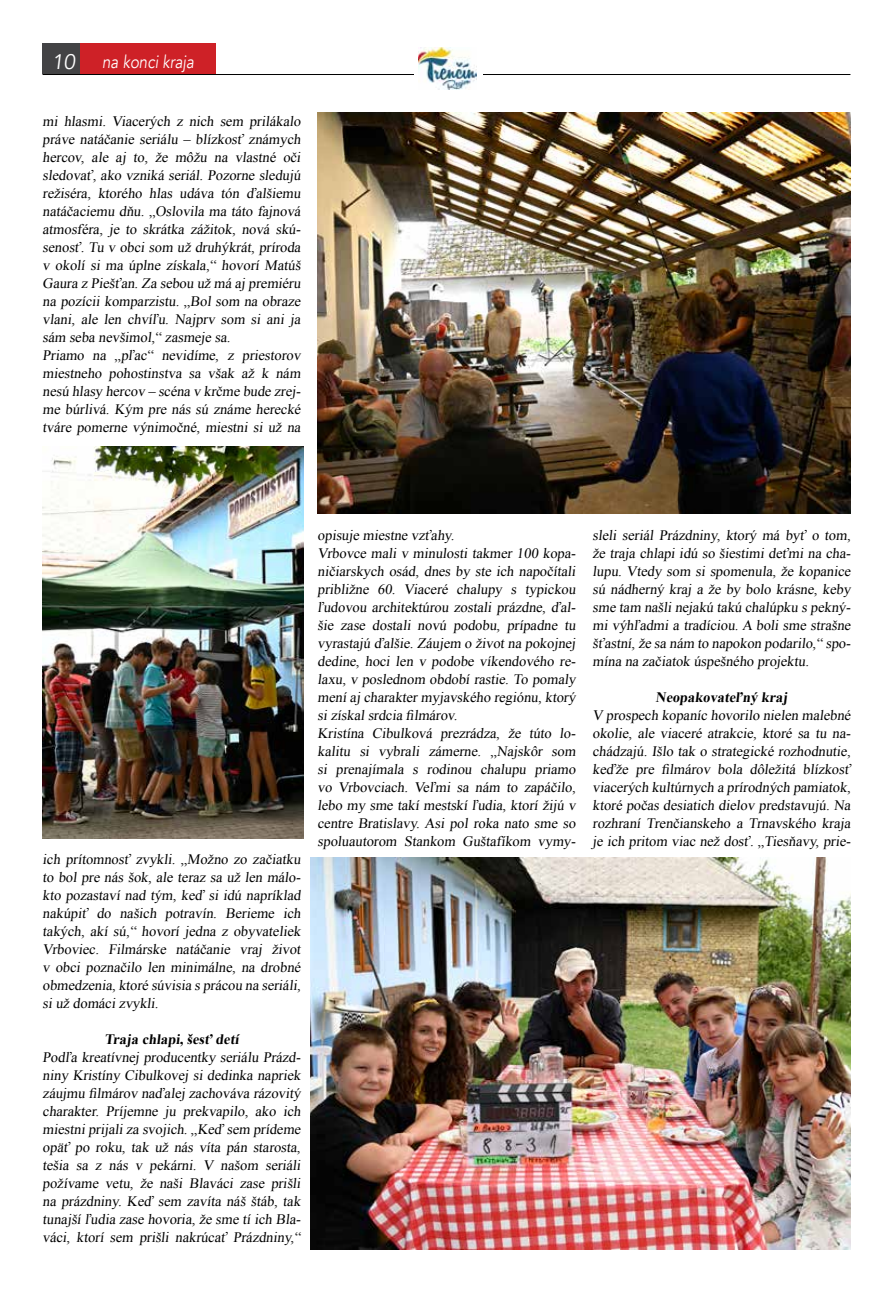
<style>
.page{position:relative;width:893px;height:1297px;background:#fff}
.page>*{position:absolute;margin:0;border:0;box-sizing:border-box;transform-origin:0 0}
.t1{font:18px "Avenir";color:#fff;scale:.84 1}
.t2{font:14.4px/18px "Times New Roman";color:#000;text-align:justify}
.t3{font:700 14.4px "Times New Roman";color:#000}
.s1{font-size:21px}
</style>
<div class="page">
<hr style="left:43px;top:74px;width:807px;height:1px;background:#000">
<div style="left:43px;top:44px;width:52px;height:30px;background:#434345"></div>
<div style="left:80px;top:44px;width:136px;height:30px;background:#ce2127"></div>
<div style="left:414px;top:44px;width:68px;height:47px;background:#fff"></div>
<img style="left:418px;top:47px;width:58px;height:42px">
<img style="left:317px;top:113px;width:533px;height:400px">
<img style="left:43px;top:447px;width:260px;height:391px">
<img style="left:310px;top:858px;width:540px;height:391px">
<p class="t1" style="left:52px;top:51px;width:174px"><span class="s1">10</span> na konci kraja</p>
<p class="t2" style="left:43px;top:112px;width:262px;text-align:left">mi hlasmi. Viacerých z nich sem prilákalo práve natáčanie seriálu – blízkosť známych hercov, ale aj to, že môžu na vlastné oči sledovať, ako vzniká seriál. Pozorne sledujú režiséra, ktorého hlas udáva tón ďalšiemu natáčaciemu dňu. „Oslovila ma táto fajnová atmosféra, j e to skrátka zážitok, nová skú&shy;senosť. Tu v obci som už druhýkrát, príroda v okolí si ma úplne získala,“ hovorí Matúš Gaura z Piešťan. Za sebou už má aj premiéru na pozícii komparzistu. „Bol som na obraze vlani, ale len chvíľu. Najprv som si ani j a sám seba nevšimol,“ zasmej e sa.<br>Priamo na „pľac“ nevidíme, z priestorov miestneho pohostinstva sa však až k nám nesú hlasy hercov – scéna v krčme bude zrej - me búrlivá. Kým pre nás sú známe herecké tváre p omerne výnimočné, miestni si už na</p>
<p class="t2" style="left:43px;top:850px;width:262px">ich prítomnosť zvykli. „Možno zo začiatku to bol pre nás šok, ale teraz sa už len málo&shy;kto p ozastaví nad tým, keď si idú napríklad nakúpiť do našich p otravín. Berieme ich takých, akí sú,“ hovorí j edna z obyvateliek Vrboviec. Filmárske natáčanie vraj život v obci p označilo len minimálne, na drobné obmedzenia,ktoré súvisia s prácou na seriáli, si už domáci zvykli.</p>
<p class="t3" style="left:104px;top:1029px;width:138px">Traj a chlapi, šesť detí</p>
<p class="t2" style="left:43px;top:1048px;width:262px">Podľa kreatívnej producentky seriálu Prázd&shy;niny Kristíny Cibulkovej si dedinka napriek záuj mu filmárov naďalej zachováva rázovitý charakter. Príj emne ju prekvap ilo, ako ich miestni prij ali za svoj ich. „Keď sem prídeme op äť p o roku, tak už nás víta p án starosta, tešia sa z nás v p ekárni. V našom seriáli požívame vetu, že naši Blaváci zase prišli na prázdniny. Keď sem zavíta náš štáb, tak tunaj ší ľudia zase hovoria, že sme tí ich Bla&shy;váci, ktorí sem prišli nakrúcať Prázdniny,“</p>
<p class="t2" style="left:318px;top:526px;width:262px;text-align:left">op isuj e miestne vzťahy.<br>Vrbovce mali v minulosti takmer 100 kop a&shy;ničiarskych osád, dnes by ste ich nap očítali približne 60. Viaceré chalupy s typ ickou ľudovou architektúrou zostali prázdne, ďal&shy;šie zase dostali novú p odobu, príp adne tu vyrastajú ďalšie. Záuj em o život na p okojnej dedine, hoci len v p odobe víkendového re&shy;laxu, v p oslednom období rastie. To p omaly mení aj charakter myj avského regiónu, ktorý si získal srdcia filmárov.<br>Kristína Cibulková prezrádza, že túto lo&shy;kalitu si vybrali zámerne. „Naj skôr som si prenaj ímala s rodinou chalupu priamo vo Vrbovciach. Veľmi sa nám to zap áčilo, lebo my sme takí mestskí ľudia, ktorí žijú v centre Bratislavy. Asi p ol roka nato sme so sp oluautorom Stankom Guštafíkom vymy-</p>
<p class="t2" style="left:593px;top:526px;width:262px">sleli seriál Prázdniny, ktorý má byť o tom, že traj a chlap i idú so šiestimi deťmi na cha&shy;lupu. Vtedy som si sp omenula, že kop anice sú nádherný kraj a že by bolo krásne, keby sme tam našli nej akú takú chalúpku s p ekný&shy;mi výhľadmi a tradíciou. A boli sme strašne šťastní,že sa nám to nap okon p odarilo,“ sp o&shy;mína na začiatok úsp ešného proj ektu.</p>
<p class="t3" style="left:656px;top:687px;width:133px">Neopakovateľný kraj</p>
<p class="t2" style="left:593px;top:706px;width:262px">V prosp ech kop aníc hovorilo nielen malebné okolie, ale viaceré atrakcie, ktoré sa tu na&shy;chádzajú. Išlo tak o strategické rozhodnutie, keďže pre filmárov bola dôležitá blízkosť viacerých kultúrnych a prírodných p amiatok, ktoré p očas desiatich dielov predstavujú. Na rozhraní Trenčianskeho a Trnavského kraj a j e ich pritom viac než dosť. „Tiesňavy, prie-</p>
</div>
